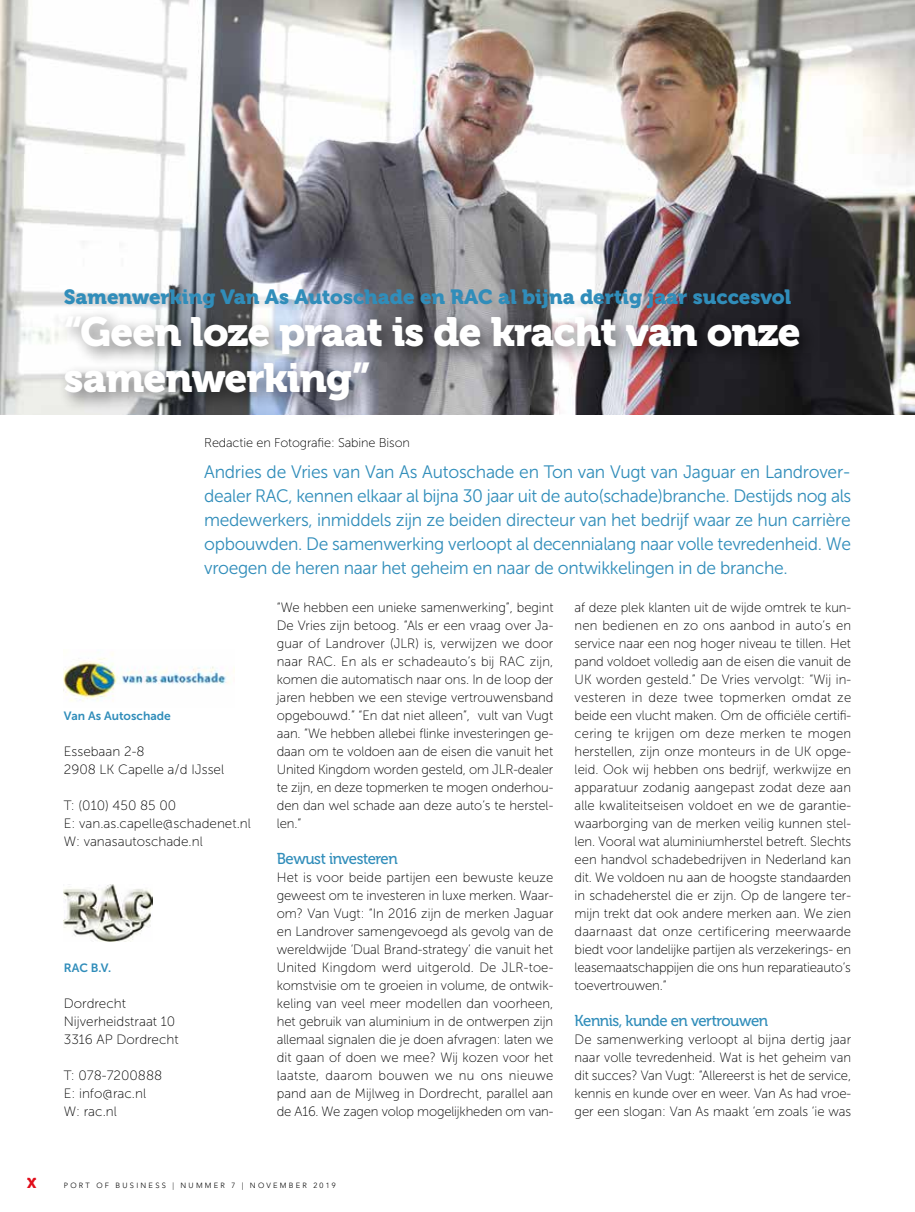
<style>
.page{position:relative;width:915px;height:1212px;background:#fff}
.page>*{position:absolute;margin:0;border:0;box-sizing:border-box;transform-origin:0 0}
.t1{font:40.5px/46.5px "Museo 900";letter-spacing:-.02em;color:#fff}
.t2{font:20.4px "Museo 900";color:#308dba}
.t3{font:18px/24px "Museo Sans 300";letter-spacing:-.02em;color:#308dba;text-align:justify}
.t4{font:15.75px "Museo 500";letter-spacing:-.03em;color:#308dba;scale:.95 1}
.t5{font:14.25px "Museo 900";color:#e10d1a}
.t6{font:13.5px/18px "Museo Sans 100";letter-spacing:-.005em;color:#000;text-align:justify}
.t7{font:12.75px "Museo Sans 100";letter-spacing:-.01em;color:#000}
.t8{font:12px "Museo Sans 700";color:#308dba}
.t9{font:300 7.5px "Avenir LT Std";letter-spacing:.3em;color:#000}
</style>
<div class="page">
<img style="left:0;top:0;width:914px;height:415px">
<div style="left:57px;top:308px;width:761px;height:112px;background:#000;opacity:.49"></div>
<img style="left:64px;top:884px;width:88px;height:57px">
<img style="left:64px;top:653px;width:170px;height:48px">
<h2 class="t2" style="left:64px;top:285px;width:728px">Samenwerking Van As Autoschade en RAC al bijna dertig jaar succesvol</h2>
<h1 class="t1" style="left:64px;top:309px;width:738px">“Geen loze praat is de kracht van onze samenwerking”</h1>
<p class="t7" style="left:204px;top:436px;width:207px">Redactie en Fotografie: Sabine Bison</p>
<p class="t3" style="left:204px;top:460px;width:648px">Andries de Vries van Van As Autoschade en Ton van Vugt van Jaguar en Landrover&shy;dealer RAC, kennen elkaar al bijna 30 jaar uit de auto(schade)branche. Destijds nog als medewerkers, inmiddels zijn ze beiden directeur van het bedrijf waar ze hun carrière opbouwden. De samenwerking verloopt al decennialang naar volle tevredenheid. We vroegen de heren naar het geheim en naar de ontwikkelingen in de branche.</p>
<p class="t8" style="left:64px;top:709px;width:108px">Van As Autoschade</p>
<p class="t6" style="left:64px;top:743px;width:162px">Essebaan 2-8<br>2908 LK Capelle a/d IJssel</p>
<p class="t6" style="left:64px;top:797px;width:188px;text-align:left">T: (010) 450 85 00<br>E: van.as.capelle@schadenet.nl<br>W: vanasautoschade.nl</p>
<p class="t8" style="left:64px;top:961px;width:49px">RAC B.V.</p>
<p class="t6" style="left:64px;top:995px;width:116px;text-align:left">Dordrecht<br>Nijverheidstraat 10<br>3316 AP Dordrecht</p>
<p class="t6" style="left:64px;top:1067px;width:100px;text-align:left">T: 078-7200888<br>E: info@rac.nl<br>W: rac.nl</p>
<p class="t6" style="left:277px;top:599px;width:278px">“We hebben een unieke samenwerking”, begint De Vries zijn betoog. “Als er een vraag over Ja&shy;guar of Landrover (JLR) is, verwijzen we door naar RAC. En als er schadeauto’s bij RAC zijn, komen die automatisch naar ons. In de loop der jaren hebben we een stevige vertrouwensband opgebouwd.” “En dat niet alleen”, vult van Vugt aan. “We hebben allebei flinke investeringen ge&shy;daan om te voldoen aan de eisen die vanuit het United Kingdom worden gesteld, om JLR-dealer te zijn, en deze topmerken te mogen onderhou&shy;den dan wel schade aan deze auto’s te herstel&shy;len.”</p>
<p class="t4" style="left:277px;top:850px;width:129px">Bewust investeren</p>
<p class="t6" style="left:277px;top:869px;width:278px">Het is voor beide partijen een bewuste keuze geweest om te investeren in luxe merken. Waar&shy;om? Van Vugt: “In 2016 zijn de merken Jaguar en Landrover samengevoegd als gevolg van de wereldwijde ‘Dual Brand-strategy’ die vanuit het United Kingdom werd uitgerold. De JLR-toe&shy;komstvisie om te groeien in volume, de ontwik&shy;keling van veel meer modellen dan voorheen, het gebruik van aluminium in de ontwerpen zijn allemaal signalen die je doen afvragen: laten we dit gaan of doen we mee? Wij kozen voor het laatste, daarom bouwen we nu ons nieuwe pand aan de Mijlweg in Dordrecht, parallel aan de A16. We zagen volop mogelijkheden om van-</p>
<p class="t6" style="left:574px;top:599px;width:278px">af deze plek klanten uit de wijde omtrek te kun&shy;nen bedienen en zo ons aanbod in auto’s en service naar een nog hoger niveau te tillen. Het pand voldoet volledig aan de eisen die vanuit de UK worden gesteld.” De Vries vervolgt: “Wij in&shy;vesteren in deze twee topmerken omdat ze beide een vlucht maken. Om de officiële certifi&shy;cering te krijgen om deze merken te mogen herstellen, zijn onze monteurs in de UK opge&shy;leid. Ook wij hebben ons bedrijf, werkwijze en apparatuur zodanig aangepast zodat deze aan alle kwaliteitseisen voldoet en we de garantie&shy;waarborging van de merken veilig kunnen stel&shy;len. Vooral wat aluminiumherstel betreft. Slechts een handvol schadebedrijven in Nederland kan dit. We voldoen nu aan de hoogste standaarden in schadeherstel die er zijn. Op de langere ter&shy;mijn trekt dat ook andere merken aan. We zien daarnaast dat onze certificering meerwaarde biedt voor landelijke partijen als verzekerings- en leasemaatschappijen die ons hun reparatieauto’s toevertrouwen.”</p>
<p class="t4" style="left:574px;top:1012px;width:205px">Kennis, kunde en vertrouwen</p>
<p class="t6" style="left:574px;top:1031px;width:278px">De samenwerking verloopt al bijna dertig jaar naar volle tevredenheid. Wat is het geheim van dit succes? Van Vugt: “Allereerst is het de service, kennis en kunde over en weer. Van As had vroe&shy;ger een slogan: Van As maakt ‘em zoals ‘ie was</p>
<p class="t5" style="left:27px;top:1175px;width:11px">X</p>
<p class="t9" style="left:64px;top:1181px;width:273px">PORT OF BUSINESS | NUMMER 7 | NOVEMBER 2019</p>
</div>
